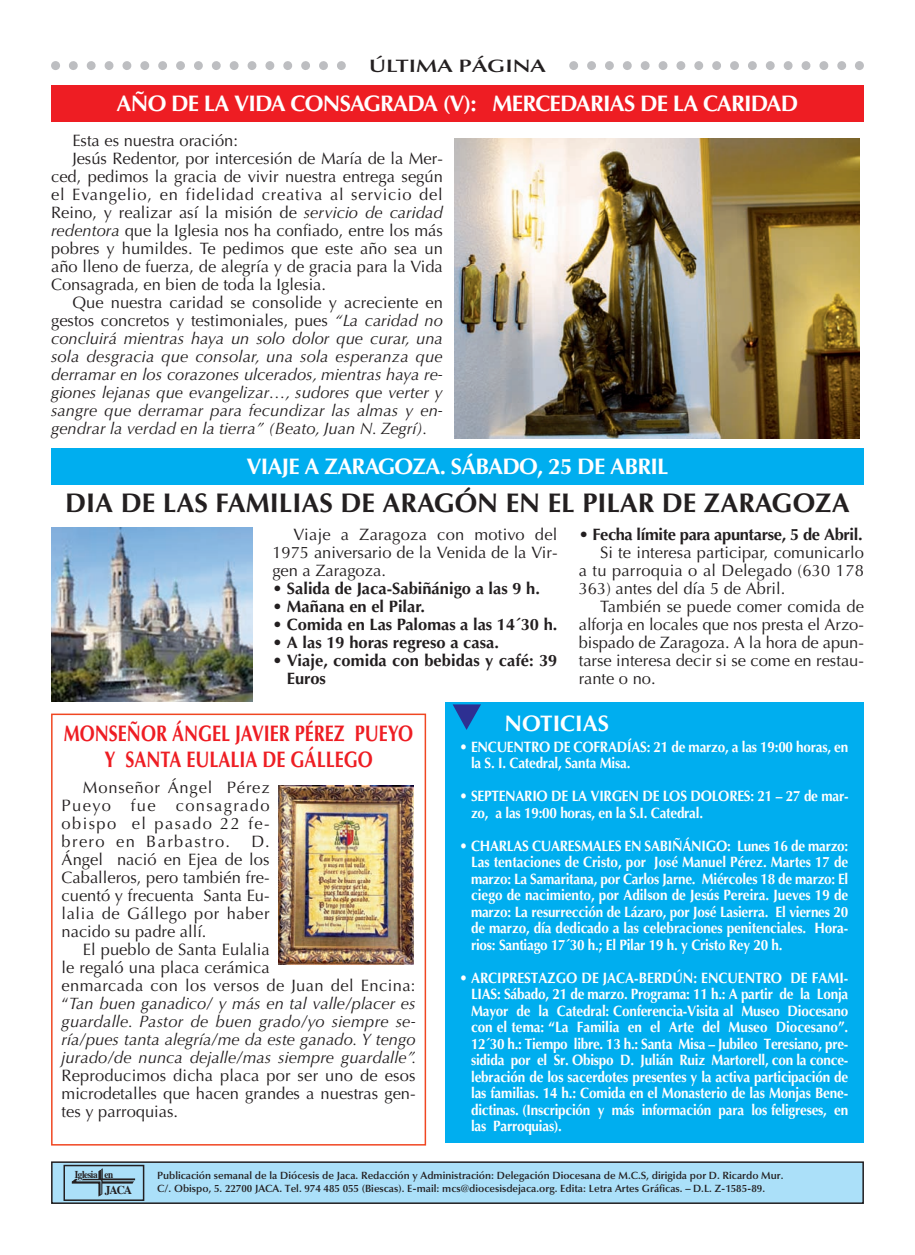
<style>
.page{position:relative;width:915px;height:1255px;background:#fff}
.page>*{position:absolute;margin:0;border:0;box-sizing:border-box;transform-origin:0 0}
.t1{font:700 27px "Optima";color:#231f20}
.t2{font:700 22.5px "Optima";letter-spacing:-.035em;color:#fff}
.t3{font:700 22.5px/25.5px "Optima";color:#ee1d23;text-align:center;scale:.8 1}
.t4{font:700 22.5px "Optima";color:#fff}
.t5{font:600 18px "Optima";color:#231f20;scale:1.3 1}
.t6{font:16.5px/18px "Optima";color:#231f20;text-align:justify}
.t7{font:italic 16.5px "Optima";color:#231f20}
.t8{font:700 16.5px/18px "Optima";color:#231f20}
.t9{font:16.5px "Optima";letter-spacing:.045em;color:#231f20}
.t10{font:16.5px "Optima";letter-spacing:.025em;color:#231f20}
.t11{font:700 16.5px "Optima";letter-spacing:-.02em;color:#231f20}
.t12{font:16.5px "Optima";letter-spacing:.035em;color:#231f20}
.t13{font:700 15px/16.5px "Optima";letter-spacing:-.015em;color:#fff;scale:.9 1}
.t14{font:700 12px "Times";color:#231f20;scale:.95 1}
.t15{font:600 10.5px/13.5px "Optima";color:#231f20}
.t16{font:700 10.5px "Times";letter-spacing:-.05em;color:#231f20;scale:.88 1}
.s1{font-style:italic}
.s2{font-style:normal}
</style>
<div class="page">
<svg style="left:51px;top:61px;width:812px;height:9px"></svg>
<div style="left:350px;top:54px;width:215px;height:23px;background:#fff"></div>
<div style="left:52px;top:1162px;width:810px;height:41px;background:#abe0f9"></div>
<div style="left:51px;top:1161px;width:812px;height:42px;border:2px solid #231f20"></div>
<img style="left:71px;top:1168px;width:65px;height:29px">
<div style="left:63px;top:1164px;width:81px;height:36px;border:2px solid #231f20"></div>
<div style="left:445px;top:702px;width:418px;height:440px;background:#00aeef"></div>
<svg style="left:452px;top:704px;width:29px;height:26px"></svg>
<div style="left:51px;top:85px;width:812px;height:36px;background:#ee1d23"></div>
<div style="left:51px;top:448px;width:812px;height:36px;background:#00aeef"></div>
<img style="left:454px;top:138px;width:404px;height:300px">
<img style="left:51px;top:528px;width:201px;height:173px">
<div style="left:51px;top:713px;width:375px;height:432px;border:2px solid #f04722"></div>
<img style="left:278px;top:785px;width:136px;height:179px">
<p class="t5" style="left:369px;top:58px;width:137px">ÚLTIMA PÁGINA</p>
<p class="t2" style="left:117px;top:94px;width:683px">AÑO DE LA VIDA CONSAGRADA (V): MERCEDARIAS DE LA CARIDAD</p>
<p class="t6" style="left:72px;top:132px;width:167px">Esta es nuestra oración:</p>
<p class="t6" style="left:72px;top:150px;width:372px">Jesús Redentor, por intercesión de María de la Mer-</p>
<p class="t6" style="left:51px;top:168px;width:393px">ced, pedimos la gracia de vivir nuestra entrega según</p>
<p class="t9" style="left:51px;top:187px;width:393px">el Evangelio, en fidelidad creativa al servicio del</p>
<p class="t6" style="left:51px;top:204px;width:393px">Reino, y realizar así la misión de <span class="s1">servicio de caridad</span></p>
<p class="t6" style="left:51px;top:222px;width:393px"><span class="s1">redentora</span> que la Iglesia nos ha confiado, entre los más</p>
<p class="t6" style="left:51px;top:240px;width:393px">pobres y humildes. Te pedimos que este año sea un</p>
<p class="t6" style="left:51px;top:258px;width:393px">año lleno de fuerza, de alegría y de gracia para la Vida</p>
<p class="t6" style="left:51px;top:276px;width:276px">Consagrada, en bien de toda la Iglesia.</p>
<p class="t6" style="left:72px;top:294px;width:372px">Que nuestra caridad se consolide y acreciente en</p>
<p class="t6" style="left:51px;top:312px;width:393px">gestos concretos y testimoniales, pues <span class="s1">“La caridad no</span></p>
<p class="t7" style="left:51px;top:331px;width:393px">concluirá mientras haya un solo dolor que curar, una</p>
<p class="t7" style="left:51px;top:349px;width:393px">sola desgracia que consolar, una sola esperanza que</p>
<p class="t7" style="left:51px;top:367px;width:393px">derramar en los corazones ulcerados, mientras haya re-</p>
<p class="t7" style="left:51px;top:385px;width:393px">giones lejanas que evangelizar…, sudores que verter y</p>
<p class="t7" style="left:51px;top:403px;width:393px">sangre que derramar para fecundizar las almas y en-</p>
<p class="t7" style="left:51px;top:421px;width:377px">gendrar la verdad en la tierra” (Beato, Juan N. Zegrí).</p>
<p class="t2" style="left:246px;top:457px;width:423px">VIAJE A ZARAGOZA. SÁBADO, 25 DE ABRIL</p>
<p class="t1" style="left:65px;top:491px;width:785px">DIA DE LAS FAMILIAS DE ARAGÓN EN EL PILAR DE ZARAGOZA</p>
<p class="t6" style="left:272px;top:527px;width:286px;text-indent:21px">Viaje a Zaragoza con motivo del 1975 aniversario de la Venida de la Vir&shy;gen a Zaragoza.</p>
<p class="t8" style="left:272px;top:581px;width:269px">• Salida de Jaca-Sabiñánigo a las 9 h.</p>
<p class="t8" style="left:272px;top:599px;width:154px">• Mañana en el Pilar.</p>
<p class="t8" style="left:272px;top:617px;width:286px">• Comida en Las Palomas a las 14´30 h.</p>
<p class="t8" style="left:272px;top:635px;width:228px">• A las 19 horas regreso a casa.</p>
<p class="t8" style="left:287px;top:653px;width:272px;text-indent:-14px">• Viaje, comida con bebidas y café: 39<br>Euros</p>
<p class="t11" style="left:578px;top:528px;width:285px">• Fecha límite para apuntarse, 5 de Abril.</p>
<p class="t6" style="left:600px;top:545px;width:265px">Si te interesa participar, comunicarlo</p>
<p class="t6" style="left:578px;top:563px;width:286px">a tu parroquia o al Delegado (630 178</p>
<p class="t6" style="left:578px;top:581px;width:208px">363) antes del día 5 de Abril.</p>
<p class="t6" style="left:600px;top:599px;width:265px">También se puede comer comida de</p>
<p class="t6" style="left:578px;top:617px;width:286px">alforja en locales que nos presta el Arzo-</p>
<p class="t6" style="left:578px;top:635px;width:286px">bispado de Zaragoza. A la hora de apun-</p>
<p class="t6" style="left:578px;top:653px;width:286px">tarse interesa decir si se come en restau-</p>
<p class="t6" style="left:578px;top:671px;width:78px">rante o no.</p>
<p class="t3" style="left:64px;top:722px;width:438px">MONSEÑOR ÁNGEL JAVIER PÉREZ PUEYO<br>Y SANTA EULALIA DE GÁLLEGO</p>
<p class="t6" style="left:62px;top:780px;width:209px;text-indent:21px">Monseñor Ángel Pérez Pueyo fue consagrado obispo el pasado 22 fe&shy;brero en Barbastro.</p>
<p class="t6" style="left:251px;top:834px;width:20px">D.</p>
<p class="t6" style="left:62px;top:852px;width:209px">Ángel nació en Ejea de los</p>
<p class="t6" style="left:62px;top:870px;width:209px">Caballeros, pero también fre-</p>
<p class="t6" style="left:62px;top:888px;width:209px">cuentó y frecuenta Santa Eu-</p>
<p class="t12" style="left:62px;top:906px;width:209px">lalia de Gállego por haber</p>
<p class="t6" style="left:62px;top:924px;width:146px">nacido su padre allí.</p>
<p class="t6" style="left:83px;top:942px;width:188px">El pueblo de Santa Eulalia</p>
<p class="t6" style="left:62px;top:960px;width:209px">le regaló una placa cerámica</p>
<p class="t10" style="left:62px;top:978px;width:355px">enmarcada con los versos de Juan del Encina:</p>
<p class="t7" style="left:62px;top:996px;width:355px"><span class="s2">“</span>Tan buen ganadico/ y más en tal valle/placer es</p>
<p class="t7" style="left:62px;top:1014px;width:355px">guardalle. Pastor de buen grado/yo siempre se-</p>
<p class="t7" style="left:62px;top:1032px;width:355px">ría/pues tanta alegría/me da este ganado. Y tengo</p>
<p class="t7" style="left:62px;top:1050px;width:356px">jurado/de nunca dejalle/mas siempre guardalle”.</p>
<p class="t6" style="left:62px;top:1068px;width:355px">Reproducimos dicha placa por ser uno de esos</p>
<p class="t6" style="left:62px;top:1086px;width:355px">microdetalles que hacen grandes a nuestras gen-</p>
<p class="t6" style="left:62px;top:1104px;width:118px">tes y parroquias.</p>
<p class="t4" style="left:504px;top:713px;width:106px">NOTICIAS</p>
<p class="t13" style="left:471px;top:739px;width:420px;text-indent:-11px">• ENCUENTRO DE COFRADÍAS: 21 de marzo, a las 19:00 horas, en la S. I. Catedral, Santa Misa.</p>
<p class="t13" style="left:471px;top:789px;width:421px;text-indent:-11px">• SEPTENARIO DE LA VIRGEN DE LOS DOLORES: 21 – 27 de mar&shy;zo, a las 19:00 horas, en la S.I. Catedral.</p>
<p class="t13" style="left:471px;top:838px;width:420px;text-align:justify;text-indent:-11px">• CHARLAS CUARESMALES EN SABIÑÁNIGO: Lunes 16 de marzo:<br>Las tentaciones de Cristo, por José Manuel Pérez. Martes 17 de marzo: La Samaritana, por Carlos Jarne. Miércoles 18 de marzo: El ciego de nacimiento, por Adilson de Jesús Pereira. Jueves 19 de marzo: La resurrección de Lázaro, por José Lasierra. El viernes 20 de marzo, día dedicado a las celebraciones penitenciales. Hora&shy;rios: Santiago 17´30 h.; El Pilar 19 h. y Cristo Rey 20 h.</p>
<p class="t13" style="left:471px;top:970px;width:420px;text-align:justify;text-indent:-11px">• ARCIPRESTAZGO DE JACA-BERDÚN: ENCUENTRO DE FAMI-LIAS: Sábado, 21 de marzo. Programa: 11 h.: A partir de la Lonja Mayor de la Catedral: Conferencia-Visita al Museo Diocesano con el tema: “La Familia en el Arte del Museo Diocesano”.<br>12´30 h.: Tiempo libre. 13 h.: Santa Misa – Jubileo Teresiano, pre&shy;sidida por el Sr. Obispo D. Julián Ruiz Martorell, con la conce&shy;lebración de los sacerdotes presentes y la activa participación de las familias. 14 h.: Comida en el Monasterio de las Monjas Bene&shy;dictinas. (Inscripción y más información para los feligreses, en las Parroquias).</p>
<p class="t16" style="left:75px;top:1170px;width:45px">Iglesia en</p>
<p class="t14" style="left:105px;top:1185px;width:30px">JACA</p>
<p class="t15" style="left:157px;top:1169px;width:627px">Publicación semanal de la Diócesis de Jaca. Redacción y Administración: Delegación Diocesana de M.C.S, dirigida por D. Ricardo Mur.<br>C/. Obispo, 5. 22700 JACA. Tel. 974 485 055 (Biescas). E-mail: mcs@diocesisdejaca.org. Edita: Letra Artes Gráficas. – D.L. Z-1585-89.</p>
</div>
